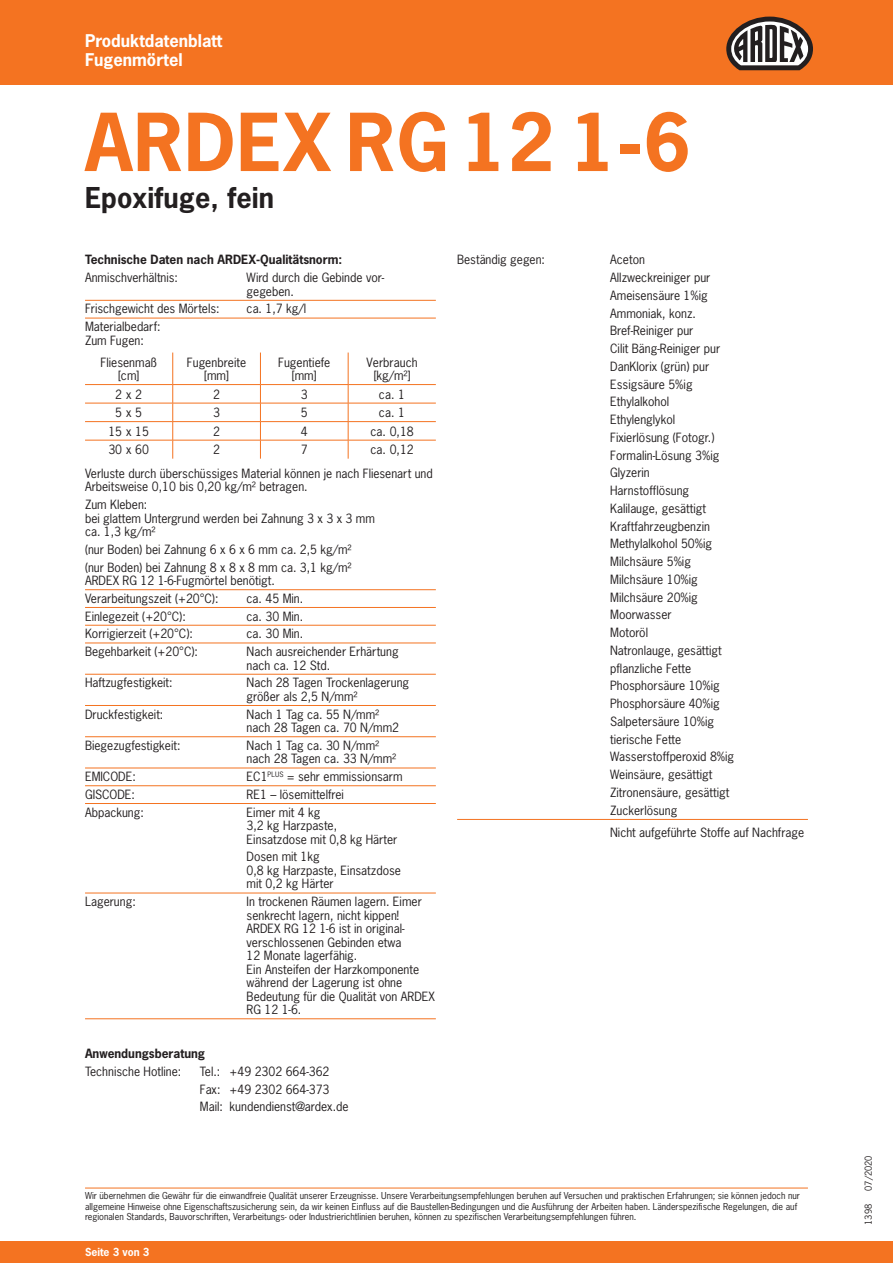
<style>
.page{position:relative;width:893px;height:1263px;background:#fff}
.page>*{position:absolute;margin:0;border:0;box-sizing:border-box;transform-origin:0 0}
.t1{font:700 75px "News Gothic Std";letter-spacing:.015em;color:#f47321}
.t2{font:700 27px "News Gothic Std";letter-spacing:.005em;color:#231f20}
.t3{font:700 16.5px/19.5px "News Gothic Std";color:#fff}
.t4{font:12px/17.7px "News Gothic Std";color:#231f20}
.t5{font:12px/13.5px "News Gothic";color:#231f20;text-align:center}
.t6{font:700 12px "News Gothic Std";color:#231f20}
.t7{font:700 10.5px "News Gothic Std";color:#fff}
.t8{font:9px/10.5px "News Gothic Std";color:#231f20}
</style>
<div class="page">
<div style="left:0;top:0;width:893px;height:85px;background:#f47321"></div>
<div style="left:0;top:1242px;width:893px;height:21px;background:#f47321"></div>
<hr style="left:85px;top:300px;width:351px;height:1px;background:#f47321">
<hr style="left:85px;top:318px;width:351px;height:1px;background:#f47321">
<hr style="left:85px;top:589px;width:351px;height:1px;background:#f47321">
<hr style="left:85px;top:607px;width:351px;height:1px;background:#f47321">
<hr style="left:85px;top:625px;width:351px;height:1px;background:#f47321">
<hr style="left:85px;top:643px;width:351px;height:1px;background:#f47321">
<hr style="left:85px;top:674px;width:351px;height:1px;background:#f47321">
<hr style="left:85px;top:705px;width:351px;height:1px;background:#f47321">
<hr style="left:85px;top:736px;width:351px;height:1px;background:#f47321">
<hr style="left:85px;top:768px;width:351px;height:1px;background:#f47321">
<hr style="left:85px;top:785px;width:351px;height:1px;background:#f47321">
<hr style="left:85px;top:803px;width:351px;height:1px;background:#f47321">
<hr style="left:85px;top:893px;width:351px;height:1px;background:#f47321">
<hr style="left:85px;top:1018px;width:351px;height:1px;background:#f47321">
<hr style="left:172px;top:353px;width:1px;height:31px;background:#f47321">
<hr style="left:260px;top:353px;width:1px;height:31px;background:#f47321">
<hr style="left:348px;top:353px;width:1px;height:31px;background:#f47321">
<hr style="left:85px;top:384px;width:88px;height:1px;background:#f47321">
<hr style="left:173px;top:384px;width:87px;height:1px;background:#f47321">
<hr style="left:260px;top:384px;width:88px;height:1px;background:#f47321">
<hr style="left:348px;top:384px;width:88px;height:1px;background:#f47321">
<hr style="left:85px;top:403px;width:88px;height:1px;background:#f47321">
<hr style="left:173px;top:403px;width:87px;height:1px;background:#f47321">
<hr style="left:260px;top:403px;width:88px;height:1px;background:#f47321">
<hr style="left:348px;top:403px;width:88px;height:1px;background:#f47321">
<hr style="left:85px;top:421px;width:88px;height:1px;background:#f47321">
<hr style="left:173px;top:421px;width:87px;height:1px;background:#f47321">
<hr style="left:260px;top:421px;width:88px;height:1px;background:#f47321">
<hr style="left:348px;top:421px;width:88px;height:1px;background:#f47321">
<hr style="left:85px;top:440px;width:88px;height:1px;background:#f47321">
<hr style="left:173px;top:440px;width:87px;height:1px;background:#f47321">
<svg style="left:172px;top:385px;width:1px;height:74px"></svg>
<hr style="left:260px;top:440px;width:88px;height:1px;background:#f47321">
<svg style="left:260px;top:385px;width:1px;height:74px"></svg>
<hr style="left:348px;top:440px;width:88px;height:1px;background:#f47321">
<svg style="left:348px;top:385px;width:1px;height:74px"></svg>
<hr style="left:457px;top:819px;width:351px;height:1px;background:#f47321">
<svg style="left:726px;top:17px;width:87px;height:53px"></svg>
<hr style="left:85px;top:1188px;width:723px;height:1px;background:#f47321">
<h3 class="t3" style="left:85px;top:31px;width:139px">Produktdatenblatt<br>Fugenmörtel</h3>
<h1 class="t1" style="left:85px;top:93px;width:607px">ARDEX RG12 1-6</h1>
<h2 class="t2" style="left:85px;top:180px;width:191px">Epoxifuge, fein</h2>
<p class="t6" style="left:85px;top:252px;width:259px">Technische Daten nach ARDEX-Qualitätsnorm:</p>
<p class="t4" style="left:85px;top:269px;width:95px">Anmischverhältnis:</p>
<p class="t4" style="left:247px;top:271px;width:139px;line-height:13.5px">Wird durch die Gebinde vor&shy;gegeben.</p>
<p class="t4" style="left:85px;top:300px;width:136px">Frischgewicht des Mörtels:</p>
<p class="t4" style="left:247px;top:300px;width:61px">ca. 1,7 kg/l</p>
<p class="t4" style="left:85px;top:320px;width:77px;line-height:13.5px">Materialbedarf:<br>Zum Fugen:</p>
<p class="t5" style="left:101px;top:355px;width:58px">Fliesenmaß [cm]</p>
<p class="t5" style="left:187px;top:355px;width:61px">Fugenbreite [mm]</p>
<p class="t5" style="left:278px;top:355px;width:54px">Fugentiefe [mm]</p>
<p class="t5" style="left:367px;top:355px;width:53px">Verbrauch [kg/m²]</p>
<p class="t5" style="left:115px;top:387px;width:28px">2 x 2</p>
<p class="t5" style="left:213px;top:387px;width:8px">2</p>
<p class="t5" style="left:301px;top:387px;width:8px">3</p>
<p class="t5" style="left:379px;top:387px;width:28px">ca. 1</p>
<p class="t5" style="left:115px;top:406px;width:28px">5 x 5</p>
<p class="t5" style="left:213px;top:406px;width:8px">3</p>
<p class="t5" style="left:301px;top:406px;width:8px">5</p>
<p class="t5" style="left:379px;top:406px;width:28px">ca. 1</p>
<p class="t5" style="left:108px;top:424px;width:42px">15 x 15</p>
<p class="t5" style="left:213px;top:424px;width:8px">2</p>
<p class="t5" style="left:301px;top:424px;width:8px">4</p>
<p class="t5" style="left:370px;top:424px;width:45px">ca. 0,18</p>
<p class="t5" style="left:108px;top:443px;width:42px">30 x 60</p>
<p class="t5" style="left:213px;top:443px;width:8px">2</p>
<p class="t5" style="left:301px;top:443px;width:8px">7</p>
<p class="t5" style="left:370px;top:443px;width:45px">ca. 0,12</p>
<p class="t4" style="left:85px;top:466px;width:349px;line-height:13.5px">Verluste durch überschüssiges Material können je nach Fliesenart und<br>Arbeitsweise 0,10 bis 0,20 kg/m² betragen.</p>
<p class="t4" style="left:85px;top:498px;width:291px;line-height:13.5px">Zum Kleben:<br>bei glattem Untergrund werden bei Zahnung 3 x 3 x 3 mm ca. 1,3 kg/m²</p>
<p class="t4" style="left:85px;top:540px;width:268px">(nur Boden) bei Zahnung 6 x 6 x 6 mm ca. 2,5 kg/m² (nur Boden) bei Zahnung 8 x 8 x 8 mm ca. 3,1 kg/m²</p>
<p class="t4" style="left:85px;top:572px;width:191px">ARDEX RG 12 1-6-Fugmörtel benötigt.<br>Verarbeitungszeit (+20°C):</p>
<p class="t4" style="left:247px;top:589px;width:58px">ca. 45 Min.</p>
<p class="t4" style="left:85px;top:607px;width:102px">Einlegezeit (+20°C):</p>
<p class="t4" style="left:247px;top:607px;width:58px">ca. 30 Min.</p>
<p class="t4" style="left:85px;top:625px;width:109px">Korrigierzeit (+20°C):</p>
<p class="t4" style="left:247px;top:625px;width:58px">ca. 30 Min.</p>
<p class="t4" style="left:85px;top:643px;width:115px">Begehbarkeit (+20°C):</p>
<p class="t4" style="left:247px;top:645px;width:154px;line-height:13.5px">Nach ausreichender Erhärtung nach ca. 12 Std.</p>
<p class="t4" style="left:85px;top:674px;width:89px">Haftzugfestigkeit:</p>
<p class="t4" style="left:247px;top:676px;width:164px;line-height:13.5px">Nach 28 Tagen Trockenlagerung größer als 2,5 N/mm²</p>
<p class="t4" style="left:85px;top:705px;width:80px">Druckfestigkeit:</p>
<p class="t4" style="left:247px;top:707px;width:154px;line-height:13.5px">Nach 1 Tag ca. 55 N/mm² nach 28 Tagen ca. 70 N/mm2</p>
<p class="t4" style="left:85px;top:736px;width:97px">Biegezugfestigkeit:</p>
<p class="t4" style="left:247px;top:738px;width:151px;line-height:13.5px">Nach 1 Tag ca. 30 N/mm² nach 28 Tagen ca. 33 N/mm²</p>
<p class="t4" style="left:85px;top:768px;width:52px">EMICODE:</p>
<p class="t4" style="left:247px;top:768px;width:157px">EC1<sup>PLUS</sup> = sehr emmissionsarm</p>
<p class="t4" style="left:85px;top:785px;width:52px">GISCODE:</p>
<p class="t4" style="left:247px;top:785px;width:99px">RE1 – lösemittelfrei</p>
<p class="t4" style="left:85px;top:803px;width:60px">Abpackung:</p>
<p class="t4" style="left:247px;top:805px;width:152px;line-height:13.5px">Eimer mit 4 kg<br>3,2 kg Harzpaste,<br>Einsatzdose mit 0,8 kg Härter</p>
<p class="t4" style="left:247px;top:850px;width:156px;line-height:13.5px">Dosen mit 1kg<br>0,8 kg Harzpaste, Einsatzdose mit 0,2 kg Härter</p>
<p class="t4" style="left:85px;top:893px;width:52px">Lagerung:</p>
<p class="t4" style="left:247px;top:895px;width:190px;line-height:13.5px">In trockenen Räumen lagern. Eimer senkrecht lagern, nicht kippen!<br>ARDEX RG 12 1-6 ist in original&shy;verschlossenen Gebinden etwa<br>12 Monate lagerfähig.<br>Ein Ansteifen der Harzkomponente während der Lagerung ist ohne<br>Bedeutung für die Qualität von ARDEX<br>RG 12 1-6.</p>
<p class="t6" style="left:85px;top:1046px;width:122px">Anwendungsberatung</p>
<p class="t4" style="left:85px;top:1062px;width:98px">Technische Hotline:</p>
<p class="t4" style="left:200px;top:1062px;width:150px">Tel.: +49 2302 664-362<br>Fax: +49 2302 664-373<br>Mail: kundendienst@ardex.de</p>
<p class="t4" style="left:457px;top:251px;width:89px">Beständig gegen:</p>
<p class="t4" style="left:610px;top:251px;width:126px">Aceton<br>Allzweckreiniger pur<br>Ameisensäure 1%ig<br>Ammoniak, konz.<br>Bref-Reiniger pur<br>Cilit Bäng-Reiniger pur<br>DanKlorix (grün) pur<br>Essigsäure 5%ig<br>Ethylalkohol<br>Ethylenglykol<br>Fixierlösung (Fotogr.)<br>Formalin-Lösung 3%ig<br>Glyzerin<br>Harnstofflösung<br>Kalilauge, gesättigt<br>Kraftfahrzeugbenzin<br>Methylalkohol 50%ig<br>Milchsäure 5%ig<br>Milchsäure 10%ig<br>Milchsäure 20%ig<br>Moorwasser<br>Motoröl<br>Natronlauge, gesättigt pflanzliche Fette<br>Phosphorsäure 10%ig<br>Phosphorsäure 40%ig<br>Salpetersäure 10%ig tierische Fette<br>Wasserstoffperoxid 8%ig<br>Weinsäure, gesättigt<br>Zitronensäure, gesättigt<br>Zuckerlösung</p>
<p class="t4" style="left:610px;top:823px;width:196px">Nicht aufgeführte Stoffe auf Nachfrage</p>
<p class="t8" style="left:85px;top:1191px;width:716px">Wir übernehmen die Gewähr für die einwandfreie Qualität unserer Erzeugnisse. Unsere Verarbeitungsempfehlungen beruhen auf Versuchen und praktischen Erfahrungen; sie können jedoch nur allgemeine Hinweise ohne Eigenschaftszusicherung sein, da wir keinen Einfluss auf die Baustellen-Bedingungen und die Ausführung der Arbeiten haben. Länderspezifische Regelungen, die auf regionalen Standards, Bauvorschriften, Verarbeitungs- oder Industrierichtlinien beruhen, können zu spezifischen Verarbeitungsempfehlungen führen.</p>
<p class="t7" style="left:85px;top:1245px;width:66px">Seite 3 von 3</p>
<p class="t8" style="left:863px;top:1191px;width:37px;rotate:-90deg">07/2020</p>
<p class="t8" style="left:863px;top:1225px;width:22px;rotate:-90deg">1398</p>
</div>
